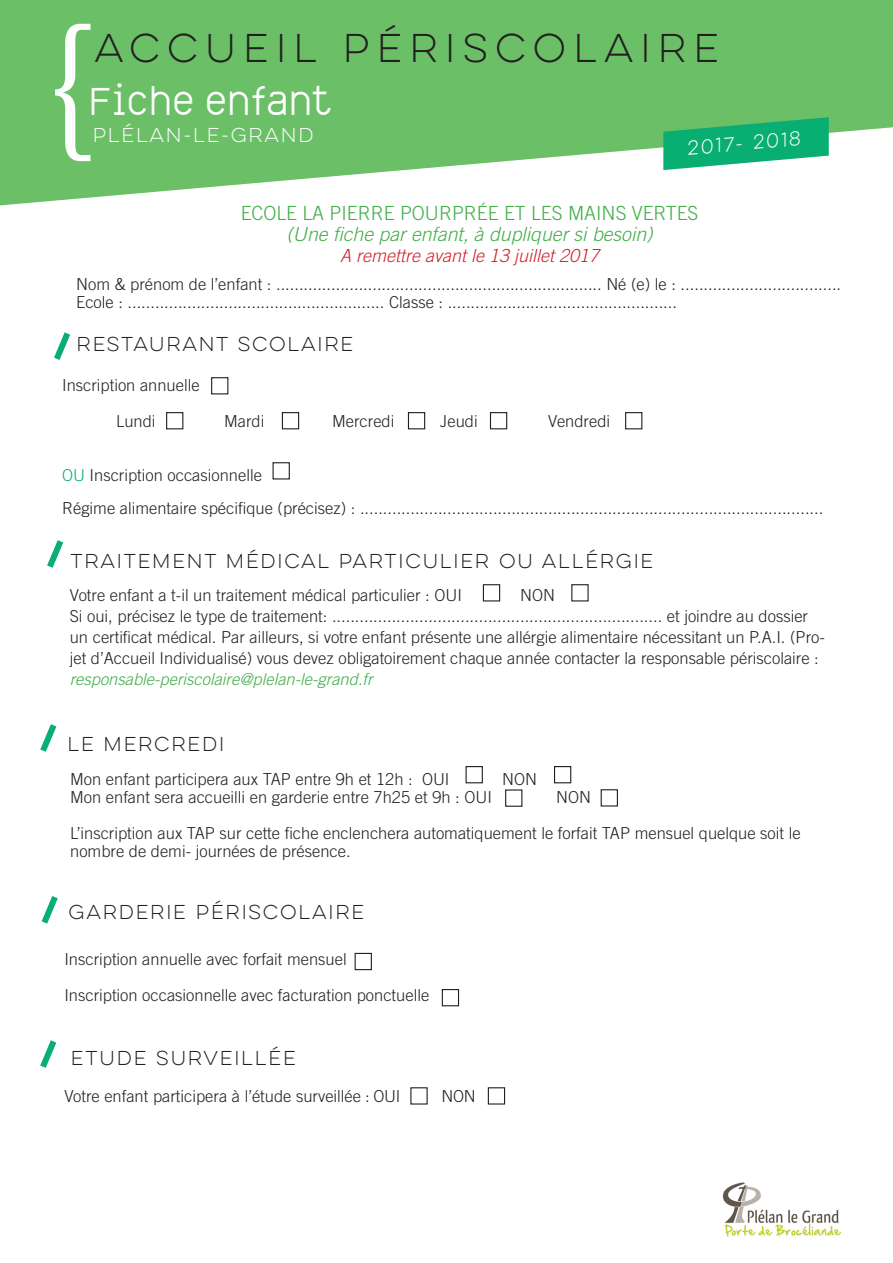
<style>
.page{position:relative;width:893px;height:1263px;background:#fff}
.page>*{position:absolute;margin:0;border:0;box-sizing:border-box;transform-origin:0 0}
.t1{font:300 168.75px "Trade Gothic";color:#fff}
.Exergue{font:45px "Zofage Ss";letter-spacing:.025em;color:#fff}
.t2{font:36px "Lulo Clean One";color:#231f20}
.t3{font:italic 300 19.5px "Trade Gothic";color:#40ae49}
.t4{font:300 19.5px "Trade Gothic";color:#40ae49}
.t5{font:18px "Lulo Clean One";letter-spacing:-.1em;color:#231f20}
.t6{font:italic 300 18px "Trade Gothic";color:#d1232a}
.t7{font:18px "Lulo Clean One";letter-spacing:-.1em;color:#fff}
.t8{font:300 16.5px/21px "Trade Gothic";color:#231f20}
.t9{font:italic 300 16.5px "Trade Gothic";color:#40ae49}
.s1{color:#09ae73}
</style>
<div class="page">
<svg style="left:0;top:0;width:893px;height:206px;fill:#6bc067"></svg>
<img style="left:722px;top:1182px;width:120px;height:55px">
<svg style="left:663px;top:117px;width:166px;height:53px;background:#38bb84"></svg>
<svg style="left:54px;top:332px;width:16px;height:28px"></svg>
<svg style="left:47px;top:540px;width:17px;height:28px"></svg>
<svg style="left:40px;top:724px;width:17px;height:28px"></svg>
<svg style="left:41px;top:896px;width:17px;height:28px"></svg>
<div style="left:211px;top:377px;width:17px;height:17px;border:1px solid #231f20"></div>
<div style="left:166px;top:412px;width:17px;height:17px;border:1px solid #231f20"></div>
<div style="left:282px;top:412px;width:17px;height:17px;border:1px solid #231f20"></div>
<div style="left:408px;top:412px;width:17px;height:17px;border:1px solid #231f20"></div>
<div style="left:490px;top:412px;width:17px;height:17px;border:1px solid #231f20"></div>
<div style="left:625px;top:412px;width:17px;height:17px;border:1px solid #231f20"></div>
<div style="left:273px;top:462px;width:17px;height:17px;border:1px solid #231f20"></div>
<div style="left:483px;top:584px;width:17px;height:17px;border:1px solid #231f20"></div>
<div style="left:571px;top:584px;width:18px;height:17px;border:1px solid #231f20"></div>
<svg style="left:40px;top:1040px;width:17px;height:28px"></svg>
<div style="left:355px;top:953px;width:17px;height:17px;border:1px solid #231f20"></div>
<div style="left:442px;top:989px;width:17px;height:17px;border:1px solid #231f20"></div>
<div style="left:410px;top:1087px;width:18px;height:17px;border:1px solid #231f20"></div>
<div style="left:488px;top:1087px;width:17px;height:17px;border:1px solid #231f20"></div>
<div style="left:465px;top:766px;width:18px;height:17px;border:1px solid #231f20"></div>
<div style="left:554px;top:766px;width:17px;height:17px;border:1px solid #231f20"></div>
<div style="left:505px;top:789px;width:17px;height:18px;border:1px solid #231f20"></div>
<div style="left:601px;top:789px;width:17px;height:17px;border:1px solid #231f20"></div>
<p class="t1" style="left:48px;top:-13px;width:58px">{</p>
<p class="t2" style="left:94px;top:23px;width:633px">ACCUEIL PÉRISCOLAIRE</p>
<p class="Exergue" style="left:89px;top:78px;width:244px">Fiche enfant</p>
<p class="t7" style="left:93px;top:123px;width:226px">PLÉLAN-LE-GRAND</p>
<p class="t7" style="left:686px;top:136px;width:119px;rotate:-5deg">2017- 2018</p>
<p class="t4" style="left:241px;top:201px;width:459px">ECOLE LA PIERRE POURPRÉE ET LES MAINS VERTES</p>
<p class="t3" style="left:286px;top:222px;width:368px">(Une fiche par enfant, à dupliquer si besoin)</p>
<p class="t6" style="left:340px;top:245px;width:261px">A remettre avant le 13 juillet 2017</p>
<p class="t8" style="left:76px;top:273px;width:766px">Nom &amp; prénom de l’enfant : ....................................................................... Né (e) le : ...................................</p>
<p class="t8" style="left:76px;top:291px;width:602px">Ecole : ........................................................ Classe : ..................................................</p>
<p class="t5" style="left:77px;top:332px;width:282px">RESTAURANT SCOLAIRE</p>
<p class="t8" style="left:62px;top:375px;width:139px">Inscription annuelle</p>
<p class="t8" style="left:116px;top:411px;width:41px">Lundi</p>
<p class="t8" style="left:224px;top:411px;width:42px">Mardi</p>
<p class="t8" style="left:332px;top:411px;width:64px">Mercredi</p>
<p class="t8" style="left:440px;top:411px;width:39px">Jeudi</p>
<p class="t8" style="left:548px;top:411px;width:64px">Vendredi</p>
<p class="t8" style="left:62px;top:465px;width:201px"><span class="s1">OU</span> Inscription occasionnelle</p>
<p class="t8" style="left:62px;top:498px;width:763px">Régime alimentaire spécifique (précisez) : .....................................................................................................</p>
<p class="t5" style="left:71px;top:549px;width:588px">TRAITEMENT MÉDICAL PARTICULIER OU ALLÉRGIE</p>
<p class="t8" style="left:70px;top:584px;width:394px">Votre enfant a t-il un traitement médical particulier : OUI</p>
<p class="t8" style="left:520px;top:584px;width:36px">NON</p>
<p class="t8" style="left:70px;top:605px;width:757px">Si oui, précisez le type de traitement: ........................................................................ et joindre au dossier un certificat médical. Par ailleurs, si votre enfant présente une allérgie alimentaire nécessitant un P.A.I. (Pro&shy;jet d’Accueil Individualisé) vous devez obligatoirement chaque année contacter la responsable périscolaire :</p>
<p class="t9" style="left:70px;top:669px;width:304px">responsable-periscolaire@plelan-le-grand.fr</p>
<p class="t5" style="left:67px;top:731px;width:162px">LE MERCREDI</p>
<p class="t8" style="left:70px;top:768px;width:381px">Mon enfant participera aux TAP entre 9h et 12h : OUI</p>
<p class="t8" style="left:502px;top:768px;width:36px">NON</p>
<p class="t8" style="left:70px;top:786px;width:423px">Mon enfant sera accueilli en garderie entre 7h25 et 9h : OUI</p>
<p class="t8" style="left:556px;top:786px;width:36px">NON</p>
<p class="t8" style="left:70px;top:824px;width:732px;line-height:18px">L’inscription aux TAP sur cette fiche enclenchera automatiquement le forfait TAP mensuel quelque soit le nombre de demi- journées de présence.</p>
<p class="t5" style="left:69px;top:900px;width:301px">GARDERIE PÉRISCOLAIRE</p>
<p class="t8" style="left:64px;top:948px;width:284px">Inscription annuelle avec forfait mensuel</p>
<p class="t8" style="left:64px;top:984px;width:366px">Inscription occasionnelle avec facturation ponctuelle</p>
<p class="t5" style="left:71px;top:1045px;width:230px">ETUDE SURVEILLÉE</p>
<p class="t8" style="left:64px;top:1086px;width:337px">Votre enfant participera à l’étude surveillée : OUI</p>
<p class="t8" style="left:442px;top:1086px;width:36px">NON</p>
</div>
